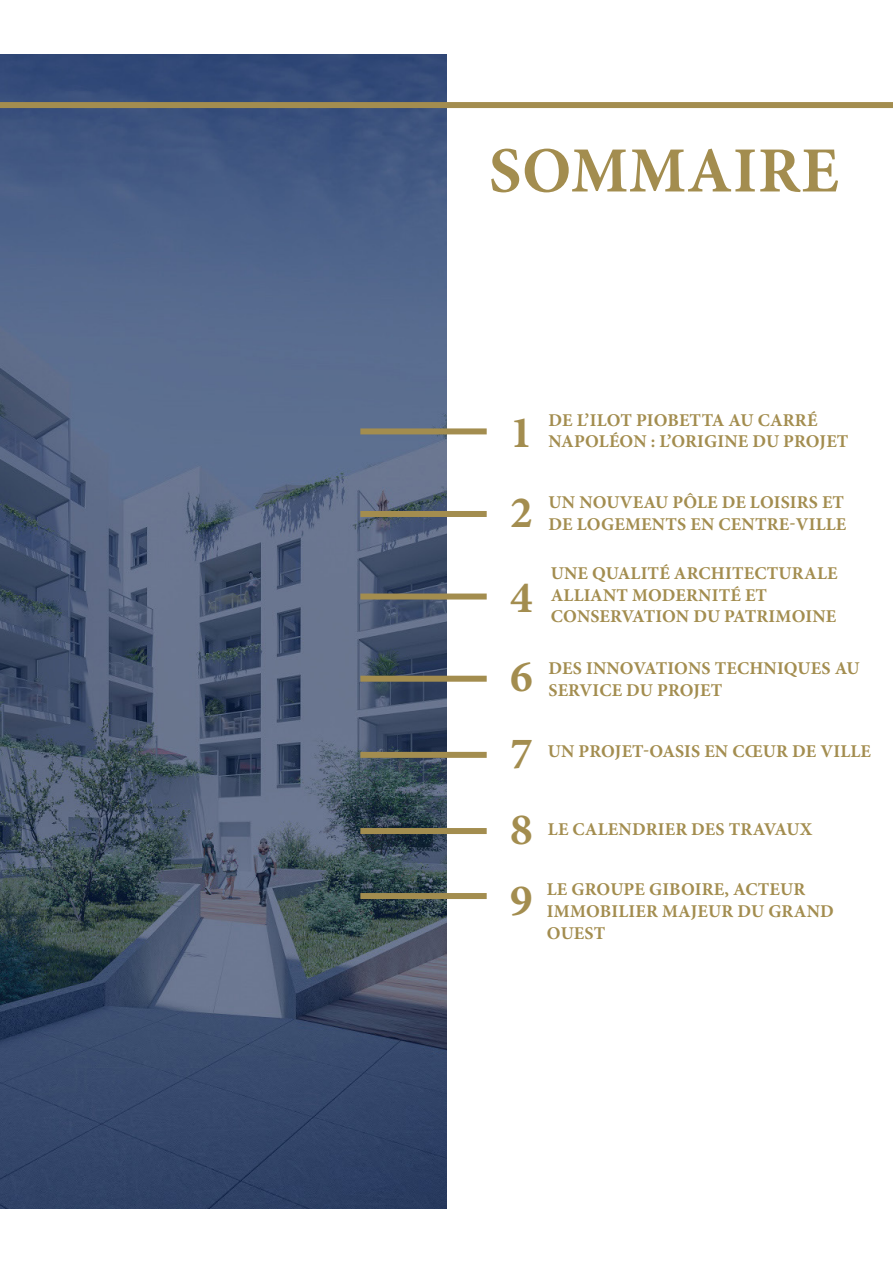
<style>
.page{position:relative;width:893px;height:1263px;background:#fff}
.page>*{position:absolute;margin:0;border:0;box-sizing:border-box;transform-origin:0 0}
.t1{font:700 64.5px "Minion Pro";letter-spacing:.01em;color:#a38d4f}
.t2{font:700 45px "Minion Pro";color:#a38d4f}
.t3{font:700 18px/21.6px "Minion Pro";letter-spacing:.01em;color:#a38d4f}
</style>
<div class="page">
<img style="left:0;top:54px;width:446px;height:1155px">
<div style="left:0;top:102px;width:893px;height:6px;background:#a38d4f"></div>
<div style="left:360px;top:428px;width:127px;height:6px;background:#a38d4f"></div>
<div style="left:360px;top:511px;width:127px;height:6px;background:#a38d4f"></div>
<div style="left:360px;top:593px;width:127px;height:6px;background:#a38d4f"></div>
<div style="left:360px;top:676px;width:127px;height:6px;background:#a38d4f"></div>
<div style="left:360px;top:752px;width:127px;height:6px;background:#a38d4f"></div>
<div style="left:360px;top:828px;width:127px;height:6px;background:#a38d4f"></div>
<div style="left:360px;top:893px;width:127px;height:6px;background:#a38d4f"></div>
<p class="t1" style="left:489px;top:125px;width:351px">SOMMAIRE</p>
<p class="t2" style="left:510px;top:400px;width:24px">1</p>
<p class="t3" style="left:549px;top:409px;width:301px">DE L’ILOT PIOBETTA AU CARRÉ<br>NAPOLÉON : L’ORIGINE DU PROJET</p>
<p class="t2" style="left:510px;top:481px;width:24px">2</p>
<p class="t3" style="left:549px;top:491px;width:299px">UN NOUVEAU PÔLE DE LOISIRS ET<br>DE LOGEMENTS EN CENTRE-VILLE</p>
<p class="t2" style="left:510px;top:566px;width:24px">4</p>
<p class="t3" style="left:551px;top:562px;width:288px">UNE QUALITÉ ARCHITECTURALE<br>ALLIANT MODERNITÉ ET<br>CONSERVATION DU PATRIMOINE</p>
<p class="t2" style="left:510px;top:645px;width:24px">6</p>
<p class="t3" style="left:549px;top:657px;width:312px">DES INNOVATIONS TECHNIQUES AU<br>SERVICE DU PROJET</p>
<p class="t2" style="left:510px;top:722px;width:24px">7</p>
<p class="t3" style="left:548px;top:740px;width:325px">UN PROJET-OASIS EN CŒUR DE VILLE</p>
<p class="t2" style="left:510px;top:798px;width:24px">8</p>
<p class="t2" style="left:510px;top:869px;width:24px">9</p>
<p class="t3" style="left:548px;top:818px;width:266px">LE CALENDRIER DES TRAVAUX</p>
<p class="t3" style="left:547px;top:879px;width:289px">LE GROUPE GIBOIRE, ACTEUR<br>IMMOBILIER MAJEUR DU GRAND<br>OUEST</p>
</div>
